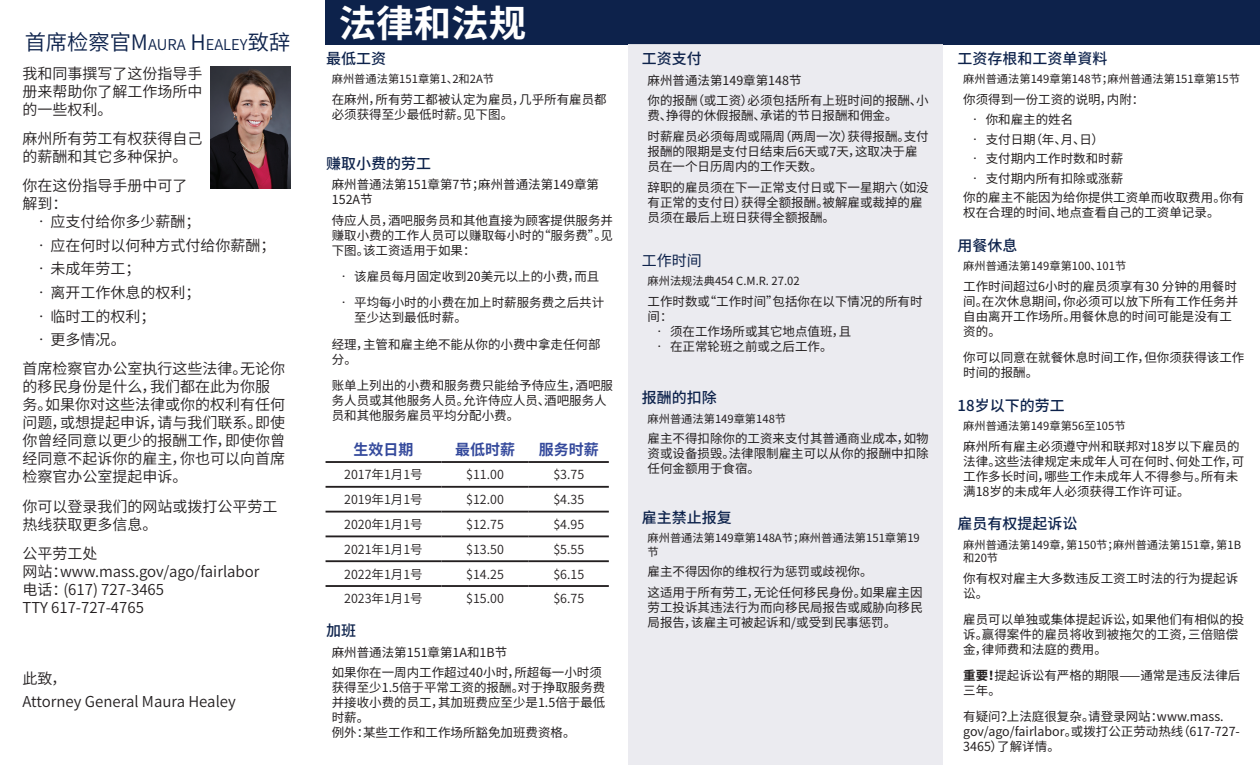
<style>
.page{position:relative;width:1260px;height:765px;background:#fff}
.page>*{position:absolute;margin:0;border:0;box-sizing:border-box;transform-origin:0 0}
.t1{font:700 37.5px "Source Han Sans CN";color:#fff}
.t2{font:21.25px "Source Han Sans CN";color:#0d224b}
.t3{font:15px/18px "Source Han Sans CN";color:#231f20}
.t4{font:500 15px "Source Han Sans CN";color:#0d224b}
.t5{font:700 15px "Source Han Sans CN";color:#354a9c}
.t6{font:15px "Source Han Sans CN";color:#0d224b}
.t7{font:12.5px/15px "Source Han Sans CN";color:#231f20}
.t8{font:12.5px "Source Han Sans CN";color:#231f20}
.t9{font:11.25px/13.5px "Source Han Sans CN";color:#231f20}
.s1{font-size:14.88px}
.s2{font-weight:700}
</style>
<div class="page">
<div style="left:628px;top:11px;width:315px;height:754px;background:#ebebf0"></div>
<div style="left:326px;top:0;width:934px;height:44px;background:#0d224b"></div>
<img style="left:210px;top:67px;width:81px;height:121px">
<hr style="left:326px;top:461px;width:115px;height:2px;background:#231f20">
<hr style="left:441px;top:461px;width:88px;height:2px;background:#231f20">
<hr style="left:529px;top:461px;width:80px;height:2px;background:#231f20">
<hr style="left:326px;top:486px;width:115px;height:2px;background:#231f20">
<hr style="left:441px;top:486px;width:88px;height:2px;background:#231f20">
<hr style="left:529px;top:486px;width:80px;height:2px;background:#231f20">
<hr style="left:326px;top:511px;width:115px;height:2px;background:#231f20">
<hr style="left:441px;top:511px;width:88px;height:2px;background:#231f20">
<hr style="left:529px;top:511px;width:80px;height:2px;background:#231f20">
<hr style="left:326px;top:535px;width:115px;height:2px;background:#231f20">
<hr style="left:441px;top:535px;width:88px;height:2px;background:#231f20">
<hr style="left:529px;top:535px;width:80px;height:2px;background:#231f20">
<hr style="left:326px;top:560px;width:115px;height:2px;background:#231f20">
<hr style="left:441px;top:560px;width:88px;height:2px;background:#231f20">
<hr style="left:529px;top:560px;width:80px;height:2px;background:#231f20">
<hr style="left:326px;top:585px;width:115px;height:2px;background:#231f20">
<hr style="left:441px;top:585px;width:88px;height:2px;background:#231f20">
<hr style="left:529px;top:585px;width:80px;height:2px;background:#231f20">
<h2 class="t2" style="left:25px;top:30px;width:267px">首席检察官M<span class="s1">AURA</span> H<span class="s1">EALEY</span>致辞</h2>
<p class="t3" style="left:22px;top:64px;width:181px;text-align:justify">我和同事撰写了这份指导手册来帮助你了解工作场所中的一些权利。</p>
<p class="t3" style="left:22px;top:130px;width:181px">麻州所有劳工有权获得自己的薪酬和其它多种保护。</p>
<p class="t3" style="left:22px;top:177px;width:166px">你在这份指导手册中可了解到：</p>
<p class="t3" style="left:34px;top:213px;width:168px">•应支付给你多少薪酬；</p>
<p class="t3" style="left:34px;top:236px;width:243px">•应在何时以何种方式付给你薪酬；</p>
<p class="t3" style="left:34px;top:260px;width:108px">•未成年劳工；</p>
<p class="t3" style="left:34px;top:284px;width:168px">•离开工作休息的权利；</p>
<p class="t3" style="left:34px;top:307px;width:123px">•临时工的权利；</p>
<p class="t3" style="left:22px;top:325px;width:264px;line-height:29.2px;text-indent:11px">•更多情况。<br>首席检察官办公室执行这些法律。无论你</p>
<p class="t3" style="left:22px;top:378px;width:264px">的移民身份是什么，我们都在此为你服务。如果你对这些法律或你的权利有任何问题，或想提起申诉，请与我们联系。即使你曾经同意以更少的报酬工作，即使你曾经同意不起诉你的雇主，你也可以向首席检察官办公室提起申诉。</p>
<p class="t3" style="left:22px;top:497px;width:256px">你可以登录我们的网站或拨打公平劳工热线获取更多信息。</p>
<p class="t3" style="left:22px;top:545px;width:239px">公平劳工处<br>网站：www.mass.gov/ago/fairlabor电话：(617) 727-3465<br>TTY 617-727-4765</p>
<p class="t3" style="left:22px;top:667px;width:215px;line-height:23.6px">此致，<br>Attorney General Maura Healey</p>
<h1 class="t1" style="left:339px;top:2px;width:189px">法律和法规</h1>
<p class="t4" style="left:326px;top:50px;width:61px">最低工资</p>
<p class="t9" style="left:332px;top:73px;width:164px">麻州普通法第151章第1、2和2A节</p>
<p class="t7" style="left:332px;top:92px;width:276px">在麻州，所有劳工都被认定为雇员，几乎所有雇员都必须获得至少最低时薪。见下图。</p>
<p class="t4" style="left:326px;top:155px;width:106px">赚取小费的劳工</p>
<p class="t7" style="left:332px;top:178px;width:269px">麻州普通法第151章第7节；麻州普通法第149章第<br>152A节</p>
<p class="t7" style="left:332px;top:213px;width:283px;text-align:justify">侍应人员，酒吧服务员和其他直接为顾客提供服务并赚取小费的工作人员可以赚取每小时的“服务费”。见下图。该工资适用于如果：</p>
<p class="t7" style="left:337px;top:269px;width:264px">• 该雇员每月固定收到20美元以上的小费，而且</p>
<p class="t7" style="left:354px;top:296px;width:251px;text-indent:-17px">• 平均每小时的小费在加上时薪服务费之后共计至少达到最低时薪。</p>
<p class="t7" style="left:332px;top:337px;width:270px">经理，主管和雇主绝不能从你的小费中拿走任何部分。</p>
<p class="t7" style="left:332px;top:378px;width:283px">账单上列出的小费和服务费只能给予侍应生，酒吧服务人员或其他服务人员。允许侍应人员、酒吧服务人员和其他服务雇员平均分配小费。</p>
<p class="t5" style="left:353px;top:441px;width:61px">生效日期</p>
<p class="t5" style="left:455px;top:441px;width:61px">最低时薪</p>
<p class="t5" style="left:539px;top:441px;width:61px">服务时薪</p>
<p class="t8" style="left:344px;top:468px;width:80px">2017年1月1号</p>
<p class="t8" style="left:466px;top:468px;width:39px">$11.00</p>
<p class="t8" style="left:553px;top:468px;width:32px">$3.75</p>
<p class="t8" style="left:344px;top:493px;width:80px">2019年1月1号</p>
<p class="t8" style="left:466px;top:493px;width:39px">$12.00</p>
<p class="t8" style="left:553px;top:493px;width:32px">$4.35</p>
<p class="t8" style="left:344px;top:517px;width:80px">2020年1月1号</p>
<p class="t8" style="left:466px;top:517px;width:39px">$12.75</p>
<p class="t8" style="left:553px;top:517px;width:32px">$4.95</p>
<p class="t8" style="left:344px;top:542px;width:80px">2021年1月1号</p>
<p class="t8" style="left:466px;top:542px;width:39px">$13.50</p>
<p class="t8" style="left:553px;top:542px;width:32px">$5.55</p>
<p class="t8" style="left:344px;top:567px;width:80px">2022年1月1号</p>
<p class="t8" style="left:466px;top:567px;width:39px">$14.25</p>
<p class="t8" style="left:553px;top:567px;width:32px">$6.15</p>
<p class="t8" style="left:344px;top:592px;width:80px">2023年1月1号</p>
<p class="t8" style="left:466px;top:592px;width:39px">$15.00</p>
<p class="t8" style="left:553px;top:592px;width:32px">$6.75</p>
<p class="t4" style="left:326px;top:622px;width:31px">加班</p>
<p class="t7" style="left:332px;top:642px;width:272px;line-height:20.6px">麻州普通法第151章第1A和1B节<br>如果你在一周内工作超过40小时，所超每一小时须</p>
<p class="t7" style="left:332px;top:680px;width:275px">获得至少1.5倍于平常工资的报酬。对于挣取服务费并接收小费的员工，其加班费应至少是1.5倍于最低时薪。<br>例外：某些工作和工作场所豁免加班费资格。</p>
<p class="t4" style="left:642px;top:50px;width:61px">工资支付</p>
<p class="t7" style="left:648px;top:70px;width:283px;line-height:20.6px">麻州普通法第149章第148节<br>你的报酬（或工资）必须包括所有上班时间的报酬、小</p>
<p class="t7" style="left:648px;top:106px;width:283px;line-height:20.6px">费、挣得的休假报酬、承诺的节日报酬和佣金。<br>时薪雇员必须每周或隔周（两周一次）获得报酬。支付</p>
<p class="t7" style="left:648px;top:144px;width:272px">报酬的限期是支付日结束后6天或7天，这取决于雇员在一个日历周内的工作天数。</p>
<p class="t7" style="left:648px;top:180px;width:283px">辞职的雇员须在下一正常支付日或下一星期六（如没有正常的支付日）获得全额报酬。被解雇或裁掉的雇员须在最后上班日获得全额报酬。</p>
<p class="t6" style="left:642px;top:252px;width:61px">工作时间</p>
<p class="t9" style="left:648px;top:274px;width:154px">麻州法规法典454 C.M.R. 27.02</p>
<p class="t7" style="left:648px;top:294px;width:276px">工作时数或“工作时间”包括你在以下情况的所有时间：</p>
<p class="t7" style="left:653px;top:324px;width:200px">• 须在工作场所或其它地点值班，且</p>
<p class="t7" style="left:653px;top:339px;width:181px">• 在正常轮班之前或之后工作。</p>
<p class="t4" style="left:642px;top:390px;width:76px">报酬的扣除</p>
<p class="t9" style="left:648px;top:412px;width:140px">麻州普通法第149章第148节</p>
<p class="t7" style="left:648px;top:431px;width:283px;text-align:justify">雇主不得扣除你的工资来支付其普通商业成本，如物资或设备损毁。法律限制雇主可以从你的报酬中扣除任何金额用于食宿。</p>
<p class="t4" style="left:642px;top:509px;width:91px">雇主禁止报复</p>
<p class="t9" style="left:648px;top:532px;width:274px">麻州普通法第149章第148A节；麻州普通法第151章第19节</p>
<p class="t7" style="left:648px;top:562px;width:276px;line-height:20.6px">雇主不得因你的维权行为惩罚或歧视你。<br>这适用于所有劳工，无论任何移民身份。如果雇主因</p>
<p class="t7" style="left:648px;top:600px;width:276px">劳工投诉其违法行为而向移民局报告或威胁向移民局报告，该雇主可被起诉和/或受到民事惩罚。</p>
<p class="t4" style="left:958px;top:50px;width:151px">工资存根和工资单資料</p>
<p class="t9" style="left:963px;top:73px;width:278px">麻州普通法第149章第148节；麻州普通法第151章第15节</p>
<p class="t7" style="left:963px;top:92px;width:183px">你须得到一份工资的说明，内附：</p>
<p class="t7" style="left:969px;top:113px;width:106px">• 你和雇主的姓名</p>
<p class="t7" style="left:969px;top:132px;width:137px">• 支付日期（年、月、日）</p>
<p class="t7" style="left:969px;top:152px;width:156px">• 支付期内工作时数和时薪</p>
<p class="t7" style="left:963px;top:169px;width:283px;line-height:19.5px;text-indent:6px">• 支付期内所有扣除或涨薪<br>你的雇主不能因为给你提供工资单而收取费用。你有</p>
<p class="t7" style="left:963px;top:206px;width:258px">权在合理的时间、地点查看自己的工资单记录。</p>
<p class="t4" style="left:958px;top:237px;width:61px">用餐休息</p>
<p class="t9" style="left:963px;top:260px;width:165px">麻州普通法第149章第100、101节</p>
<p class="t7" style="left:963px;top:279px;width:276px">工作时间超过6小时的雇员须享有30 分钟的用餐时间。在次休息期间，你必须可以放下所有工作任务并自由离开工作场所。用餐休息的时间可能是没有工资的。</p>
<p class="t7" style="left:963px;top:350px;width:283px">你可以同意在就餐休息时间工作，但你须获得该工作时间的报酬。</p>
<p class="t4" style="left:958px;top:397px;width:109px">18岁以下的劳工</p>
<p class="t9" style="left:963px;top:419px;width:164px">麻州普通法第149章第56至105节</p>
<p class="t7" style="left:963px;top:439px;width:283px">麻州所有雇主必须遵守州和联邦对18岁以下雇员的法律。这些法律规定未成年人可在何时、何处工作，可工作多长时间，哪些工作未成年人不得参与。所有未满18岁的未成年人必须获得工作许可证。</p>
<p class="t4" style="left:958px;top:516px;width:121px">雇员有权提起诉讼</p>
<p class="t9" style="left:963px;top:538px;width:279px">麻州普通法第149章，第150节；麻州普通法第151章，第1B和20节</p>
<p class="t7" style="left:963px;top:571px;width:276px">你有权对雇主大多数违反工资工时法的行为提起诉讼。</p>
<p class="t7" style="left:963px;top:612px;width:283px">雇员可以单独或集体提起诉讼，如果他们有相似的投诉。赢得案件的雇员将收到被拖欠的工资，三倍赔偿金，律师费和法庭的费用。</p>
<p class="t7" style="left:963px;top:668px;width:279px"><span class="s2">重要！</span>提起诉讼有严格的期限——通常是违反法律后三年。</p>
<p class="t7" style="left:963px;top:710px;width:278px">有疑问？上法庭很复杂。请登录网站：www.mass. gov/ago/fairlabor。或拨打公正劳动热线（617-727-<br>3465）了解详情。</p>
</div>
